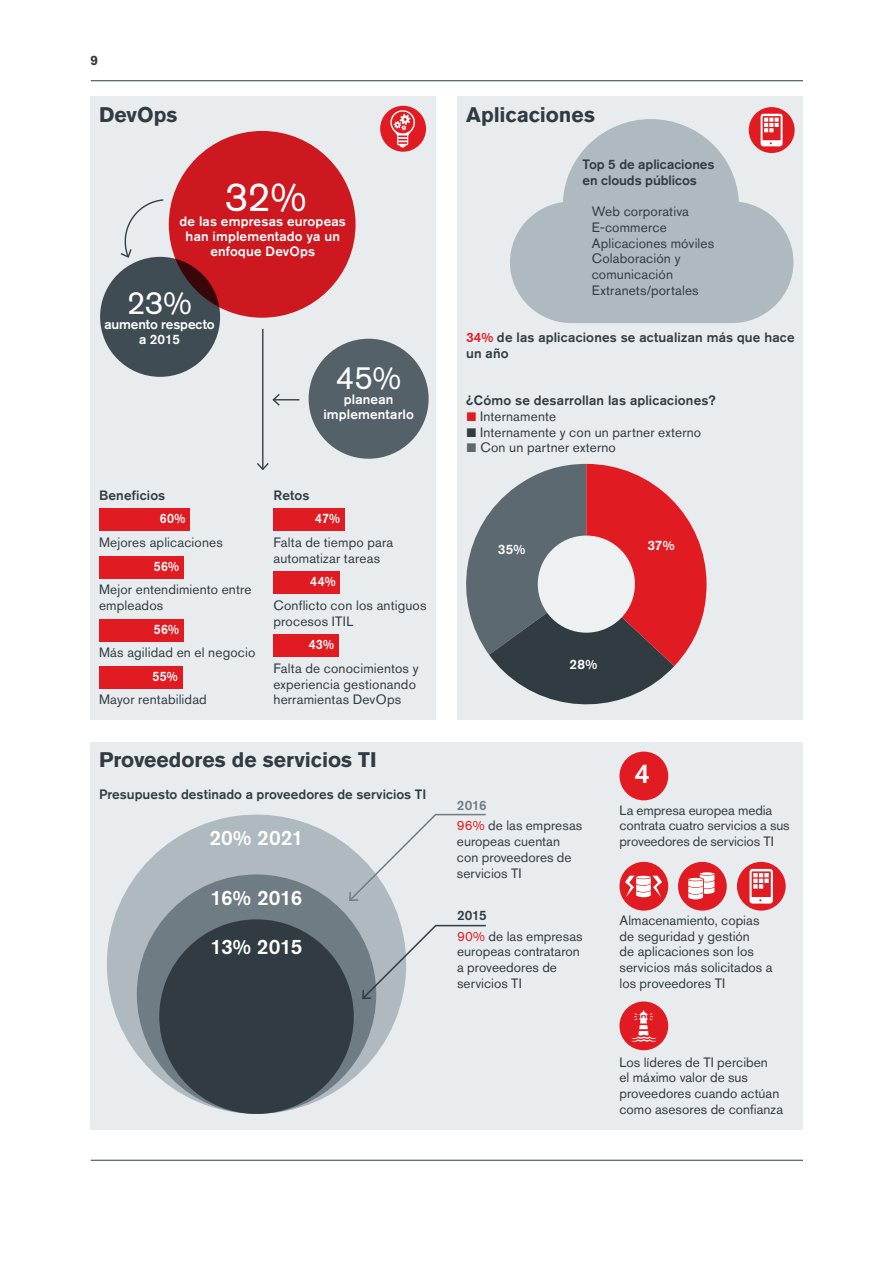
<style>
.page{position:relative;width:893px;height:1263px;background:#fff}
.page>*{position:absolute;margin:0;border:0;box-sizing:border-box;transform-origin:0 0}
.t1{font:40.5px "Akzidenz Grotesk BQ";color:#fff}
.t2{font:32.1px "Akzidenz Grotesk BQ";color:#fff}
.t3{font:500 27px "Akzidenz Grotesk BQ";color:#fff}
.t4{font:700 21px "Akzidenz Grotesk BQ";letter-spacing:-.005em;color:#313c42}
.t5{font:500 20.7px "Akzidenz Grotesk BQ";letter-spacing:-.015em;color:#fff}
.t6{font:13.5px/15.8px "Akzidenz Grotesk BQ";letter-spacing:.005em;color:#313c42}
.t7{font:500 13.5px/15.8px "Akzidenz Grotesk BQ";letter-spacing:.01em;color:#313c42}
.t8{font:500 13.5px/15px "Akzidenz Grotesk BQ";letter-spacing:.01em;color:#fff;text-align:center}
.t9{font:500 13.5px "Akzidenz Grotesk BQ";letter-spacing:.01em;color:#fff;scale:.92 1}
.t10{font:500 13.5px/15px "Akzidenz Grotesk BQ";letter-spacing:-.01em;color:#fff;text-align:center}
.t11{font:700 13.5px "Akzidenz Grotesk BQ";color:#313c42}
.s1{color:#e11b22}
.s2{font-weight:500;color:#6f7c84}
.s3{font-weight:500}
</style>
<div class="page">
<hr style="left:91px;top:1160px;width:712px;height:1px;background:#313c42">
<hr style="left:91px;top:80px;width:712px;height:1px;background:#313c42">
<div style="left:90px;top:742px;width:713px;height:388px;background:#e9ecee"></div>
<div style="left:90px;top:96px;width:346px;height:624px;background:#e9ecee"></div>
<div style="left:273px;top:508px;width:72px;height:23px;background:#e11b22"></div>
<div style="left:273px;top:572px;width:67px;height:22px;background:#e11b22"></div>
<div style="left:273px;top:634px;width:66px;height:23px;background:#e11b22"></div>
<div style="left:99px;top:508px;width:91px;height:23px;background:#e11b22"></div>
<div style="left:99px;top:556px;width:85px;height:22px;background:#e11b22"></div>
<div style="left:99px;top:619px;width:85px;height:22px;background:#e11b22"></div>
<div style="left:99px;top:666px;width:83px;height:22px;background:#e11b22"></div>
<div style="left:107px;top:814px;width:299px;height:300px;background:#afb9c0;border-radius:50%"></div>
<div style="left:137px;top:874px;width:239px;height:240px;background:#6f7c84;border-radius:50%"></div>
<div style="left:159px;top:919px;width:195px;height:195px;background:#313c42;border-radius:50%"></div>
<div style="left:169px;top:131px;width:187px;height:187px;background:#cd181f;border-radius:50%"></div>
<svg style="left:100px;top:257px;width:120px;height:120px;background:#40484f"></svg>
<div style="left:309px;top:339px;width:120px;height:120px;background:#546168;border-radius:50%"></div>
<hr style="left:262px;top:329px;width:1px;height:140px;background:#313c42">
<svg style="left:257px;top:461px;width:12px;height:10px"></svg>
<svg style="left:120px;top:199px;width:45px;height:60px"></svg>
<svg style="left:272px;top:394px;width:27px;height:12px"></svg>
<div style="left:678px;top:862px;width:49px;height:49px;background:#e11b22;border-radius:50%"></div>
<svg style="left:688px;top:872px;width:26px;height:27px"></svg>
<div style="left:737px;top:862px;width:49px;height:49px;background:#e11b22;border-radius:50%"></div>
<svg style="left:749px;top:869px;width:24px;height:34px"></svg>
<div style="left:619px;top:752px;width:49px;height:48px;background:#e11b22;border-radius:50%"></div>
<svg style="left:348px;top:813px;width:138px;height:89px"></svg>
<svg style="left:361px;top:924px;width:125px;height:75px"></svg>
<div style="left:457px;top:96px;width:346px;height:624px;background:#e9ecee"></div>
<svg style="left:466px;top:464px;width:241px;height:241px"></svg>
<div style="left:538px;top:535px;width:97px;height:98px;background:#eef1f2;border-radius:50%"></div>
<svg style="left:749px;top:107px;width:46px;height:46px"></svg>
<svg style="left:761px;top:114px;width:22px;height:5px"></svg>
<svg style="left:510px;top:119px;width:283px;height:204px;fill:#afb9c0"></svg>
<div style="left:619px;top:1001px;width:49px;height:49px;background:#e11b22;border-radius:50%"></div>
<svg style="left:631px;top:1010px;width:25px;height:32px"></svg>
<div style="left:380px;top:106px;width:46px;height:46px;background:#e11b22;border-radius:50%"></div>
<svg style="left:390px;top:110px;width:25px;height:38px"></svg>
<div style="left:619px;top:862px;width:49px;height:49px;background:#e11b22;border-radius:50%"></div>
<svg style="left:625px;top:876px;width:37px;height:21px"></svg>
<p class="t11" style="left:90px;top:52px;width:9px">9</p>
<h3 class="t4" style="left:99px;top:102px;width:80px">DevOps</h3>
<h1 class="t1" style="left:225px;top:173px;width:84px">32%</h1>
<p class="t8" style="left:186px;top:228px;width:156px">han implementado ya un enfoque DevOps</p>
<h2 class="t2" style="left:127px;top:284px;width:67px">23%</h2>
<p class="t10" style="left:104px;top:317px;width:112px">aumento respecto a 2015</p>
<h2 class="t2" style="left:336px;top:359px;width:67px">45%</h2>
<p class="t8" style="left:323px;top:392px;width:92px">planean implementarlo</p>
<p class="t8" style="left:180px;top:213px;width:168px">de las empresas europeas</p>
<p class="t7" style="left:99px;top:487px;width:68px">Beneficios</p>
<p class="t6" style="left:99px;top:534px;width:125px">Mejores aplicaciones</p>
<p class="t6" style="left:99px;top:581px;width:154px">Mejor entendimiento entre empleados</p>
<p class="t6" style="left:99px;top:644px;width:158px">Más agilidad en el negocio</p>
<p class="t6" style="left:99px;top:692px;width:109px">Mayor rentabilidad</p>
<p class="t9" style="left:160px;top:510px;width:29px">60%</p>
<p class="t9" style="left:154px;top:558px;width:29px">56%</p>
<p class="t9" style="left:154px;top:621px;width:29px">56%</p>
<p class="t9" style="left:152px;top:668px;width:29px">55%</p>
<p class="t7" style="left:273px;top:487px;width:37px">Retos</p>
<p class="t6" style="left:273px;top:534px;width:121px">Falta de tiempo para automatizar tareas</p>
<p class="t6" style="left:273px;top:597px;width:155px">Conflicto con los antiguos procesos ITIL</p>
<p class="t6" style="left:273px;top:660px;width:147px">Falta de conocimientos y experiencia gestionando herramientas DevOps</p>
<p class="t9" style="left:315px;top:510px;width:28px">47%</p>
<p class="t9" style="left:310px;top:573px;width:29px">44%</p>
<p class="t9" style="left:309px;top:636px;width:29px">43%</p>
<h3 class="t4" style="left:99px;top:748px;width:279px">Proveedores de servicios TI</h3>
<p class="t7" style="left:99px;top:786px;width:329px">Presupuesto destinado a proveedores de servicios TI</p>
<h3 class="t5" style="left:209px;top:825px;width:96px">20% 2021</h3>
<h3 class="t5" style="left:211px;top:885px;width:93px">16% 2016</h3>
<h3 class="t5" style="left:211px;top:934px;width:93px">13% 2015</h3>
<h3 class="t4" style="left:466px;top:102px;width:130px">Aplicaciones</h3>
<p class="t7" style="left:582px;top:156px;width:134px">Top 5 de aplicaciones en clouds públicos</p>
<p class="t6" style="left:592px;top:203px;width:124px">Web corporativa<br>E-commerce<br>Aplicaciones móviles<br>Colaboración y comunicación<br>Extranets/portales</p>
<p class="t7" style="left:466px;top:329px;width:330px"><span class="s1">34%</span> de las aplicaciones se actualizan más que hace un año</p>
<p class="t7" style="left:466px;top:392px;width:251px">¿Cómo se desarrollan las aplicaciones?</p>
<p class="t6" style="left:480px;top:408px;width:223px">Internamente<br>Internamente y con un partner externo<br>Con un partner externo</p>
<p class="t8" style="left:498px;top:542px;width:29px">35%</p>
<p class="t8" style="left:647px;top:537px;width:29px">37%</p>
<p class="t8" style="left:570px;top:656px;width:29px">28%</p>
<p class="t6" style="left:457px;top:795px;width:127px;line-height:20.2px"><span class="s2">2016<br></span><span class="s1">96%</span> de las empresas</p>
<p class="t6" style="left:457px;top:833px;width:116px">europeas cuentan con proveedores de servicios TI</p>
<p class="t6" style="left:457px;top:905px;width:127px;line-height:20.2px"><span class="s3">2015<br></span><span class="s1">90%</span> de las empresas</p>
<p class="t6" style="left:457px;top:944px;width:124px">europeas contrataron a proveedores de servicios TI</p>
<h3 class="t3" style="left:635px;top:757px;width:17px">4</h3>
<p class="t6" style="left:619px;top:802px;width:172px">La empresa europea media contrata cuatro servicios a sus proveedores de servicios TI</p>
<p class="t6" style="left:620px;top:912px;width:154px">Almacenamiento, copias de seguridad y gestión<br>de aplicaciones son los servicios más solicitados a los proveedores TI</p>
<p class="t6" style="left:619px;top:1054px;width:165px">Los líderes de TI perciben<br>el máximo valor de sus proveedores cuando actúan como asesores de confianza</p>
</div>
